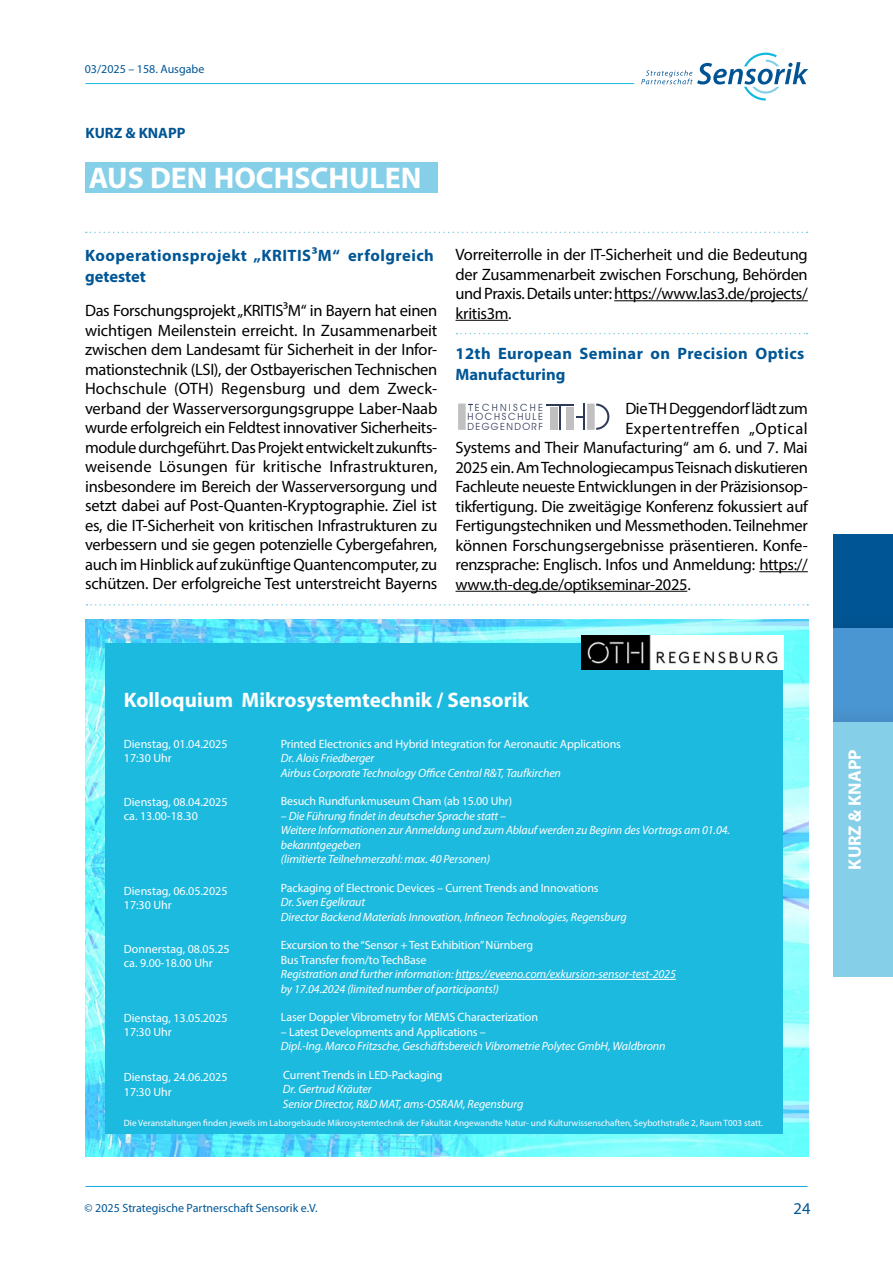
<style>
.page{position:relative;width:893px;height:1263px;background:#fff}
.page>*{position:absolute;margin:0;border:0;box-sizing:border-box;transform-origin:0 0}
.t1{font:700 30px "Myriad Pro";color:#fff}
.t2{font:700 21px "Myriad Pro";color:#fff}
.t3{font:700 18px "Myriad Pro";color:#fff}
.Fließtext{font:16.5px/19.5px "Myriad Pro";letter-spacing:-.02em;color:#000;text-align:justify}
.Headline_Fließtext{font:700 16.5px/21px "Myriad Pro";letter-spacing:.025em;color:#005695}
.Fließtext-2{font:16.5px "Myriad Pro";letter-spacing:.03em;color:#000}
.t4{font:16.5px "Myriad Pro";color:#005695}
.t5{font:700 15px "Myriad Pro";color:#005695}
.t6{font:italic 12px "Myriad Pro";letter-spacing:-.01em;color:#fff}
.t7{font:12px "Myriad Pro";letter-spacing:-.01em;color:#fff}
.t8{font:12px "Myriad Pro";color:#005695}
.t9{font:9.9px/9.4px "Avant Garde IT Cby BT";letter-spacing:.18em;color:#2f3959;text-align:justify}
.t10{font:9.15px "Myriad Pro";color:#fff}
</style>
<div class="page">
<svg style="left:641px;top:53px;width:167px;height:48px"></svg>
<hr style="left:86px;top:83px;width:548px;height:1px;background:#1dbadf">
<hr style="left:86px;top:1186px;width:721px;height:1px;background:#16a8de">
<div style="left:833px;top:721px;width:60px;height:255px;background:#85cfe8"></div>
<div style="left:833px;top:534px;width:60px;height:94px;background:#005695"></div>
<div style="left:833px;top:628px;width:60px;height:93px;background:#4a96d2"></div>
<div style="left:85px;top:162px;width:352px;height:31px;background:#85cfe8"></div>
<svg style="left:86px;top:232px;width:721px;height:1px"></svg>
<hr style="left:614px;top:300px;width:194px;height:1px;background:#000">
<hr style="left:455px;top:320px;width:53px;height:1px;background:#000">
<hr style="left:759px;top:571px;width:49px;height:1px;background:#000">
<hr style="left:455px;top:591px;width:232px;height:1px;background:#000">
<div style="left:566px;top:407px;width:8px;height:23px;background:#c1c0c0"></div>
<div style="left:550px;top:407px;width:8px;height:23px;background:#c1c0c0"></div>
<hr style="left:583px;top:404px;width:2px;height:26px;background:#2f3959">
<div style="left:587px;top:404px;width:8px;height:26px;background:#c1c0c0"></div>
<div style="left:458px;top:404px;width:8px;height:26px;background:#c1c0c0"></div>
<svg style="left:596px;top:404px;width:13px;height:26px"></svg>
<svg style="left:547px;top:404px;width:27px;height:1px"></svg>
<hr style="left:559px;top:405px;width:2px;height:25px;background:#2f3959">
<svg style="left:576px;top:416px;width:7px;height:2px"></svg>
<img style="left:85px;top:620px;width:723px;height:537px">
<div style="left:106px;top:644px;width:677px;height:490px;background:#1dbadf"></div>
<img style="left:582px;top:635px;width:201px;height:35px">
<hr style="left:456px;top:979px;width:220px;height:1px;background:#fff">
<svg style="left:456px;top:333px;width:351px;height:1px"></svg>
<svg style="left:86px;top:604px;width:722px;height:1px"></svg>
<p class="t8" style="left:85px;top:62px;width:121px">03/2025 – 158. Ausgabe</p>
<p class="t5" style="left:85px;top:123px;width:102px">KURZ &amp; KNAPP</p>
<p class="t1" style="left:89px;top:158px;width:334px">AUS DEN HOCHSCHULEN</p>
<p class="Headline_Fließtext" style="left:85px;top:244px;width:350px">Kooperationsprojekt „KRITIS³M“ erfolgreich getestet</p>
<p class="Fließtext" style="left:85px;top:301px;width:354px">Das Forschungsprojekt „KRITIS³M“ in Bayern hat einen wichtigen Meilenstein erreicht. In Zusammenarbeit zwischen dem Landesamt für Sicherheit in der Infor&shy;mationstechnik (LSI), der Ostbayerischen Technischen Hochschule (OTH) Regensburg und dem Zweck&shy;verband der Wasserversorgungsgruppe Laber-Naab wurde erfolgreich ein Feldtest innovativer Sicherheits&shy;module durchgeführt. Das Projekt entwickelt zukunfts&shy;weisende Lösungen für kritische Infrastrukturen, insbesondere im Bereich der Wasserversorgung und setzt dabei auf Post-Quanten-Kryptographie. Ziel ist es, die IT-Sicherheit von kritischen Infrastrukturen zu verbessern und sie gegen potenzielle Cybergefahren, auch im Hinblick auf zukünftige Quantencomputer, zu schützen. Der erfolgreiche Test unterstreicht Bayerns</p>
<p class="Fließtext" style="left:455px;top:245px;width:354px">Vorreiterrolle in der IT-Sicherheit und die Bedeutung der Zusammenarbeit zwischen Forschung, Behörden und Praxis. Details unter: https://www.las3.de/projects/ kritis3m.</p>
<p class="Headline_Fließtext" style="left:455px;top:342px;width:350px">12th European Seminar on Precision Optics<br>Manufacturing</p>
<p class="t9" style="left:467px;top:402px;width:77px">TECHNISCHE HOCHSCHULE DEGGENDORF</p>
<p class="Fließtext" style="left:625px;top:398px;width:184px">Die TH Deggendorf lädt zum</p>
<p class="Fließtext-2" style="left:625px;top:418px;width:184px">Expertentreffen „Optical</p>
<p class="Fließtext" style="left:455px;top:437px;width:354px">Systems and Their Manufacturing“ am 6. und 7. Mai</p>
<p class="Fließtext" style="left:455px;top:457px;width:354px">2025 ein. Am Technologiecampus Teisnach diskutieren</p>
<p class="Fließtext" style="left:455px;top:476px;width:354px">Fachleute neueste Entwicklungen in der Präzisionsop-</p>
<p class="Fließtext" style="left:455px;top:496px;width:354px">tikfertigung. Die zweitägige Konferenz fokussiert auf</p>
<p class="Fließtext" style="left:455px;top:515px;width:354px">Fertigungstechniken und Messmethoden. Teilnehmer</p>
<p class="Fließtext" style="left:455px;top:535px;width:354px">können Forschungsergebnisse präsentieren. Konfe-</p>
<p class="Fließtext" style="left:455px;top:554px;width:354px">renzsprache: Englisch. Infos und Anmeldung: https://</p>
<p class="Fließtext" style="left:455px;top:574px;width:237px">www.th-deg.de/optikseminar-2025.</p>
<p class="t2" style="left:124px;top:686px;width:406px">Kolloquium Mikrosystemtechnik / Sensorik</p>
<p class="t7" style="left:124px;top:736px;width:105px">Dienstag, 01.04.2025</p>
<p class="t7" style="left:124px;top:751px;width:49px">17:30 Uhr</p>
<p class="t7" style="left:124px;top:794px;width:105px">Dienstag, 08.04.2025</p>
<p class="t7" style="left:124px;top:809px;width:76px">ca. 13.00-18.30</p>
<p class="t7" style="left:281px;top:736px;width:342px">Printed Electronics and Hybrid Integration for Aeronautic Applications</p>
<p class="t6" style="left:281px;top:751px;width:95px">Dr. Alois Friedberger</p>
<p class="t6" style="left:281px;top:765px;width:282px">Airbus Corporate Technology Office Central R&amp;T, Taufkirchen</p>
<p class="t7" style="left:281px;top:794px;width:233px">Besuch Rundfunkmuseum Cham (ab 15.00 Uhr)</p>
<p class="t6" style="left:281px;top:808px;width:227px">– Die Führung findet in deutscher Sprache statt –</p>
<p class="t6" style="left:281px;top:823px;width:451px">Weitere Informationen zur Anmeldung und zum Ablauf werden zu Beginn des Vortrags am 01.04.</p>
<p class="t6" style="left:281px;top:837px;width:81px">bekanntgegeben</p>
<p class="t6" style="left:281px;top:851px;width:211px">(limitierte Teilnehmerzahl: max. 40 Personen)</p>
<p class="t7" style="left:281px;top:880px;width:319px">Packaging of Electronic Devices – Current Trends and Innovations</p>
<p class="t6" style="left:281px;top:895px;width:86px">Dr. Sven Egelkraut</p>
<p class="t6" style="left:281px;top:909px;width:347px">Director Backend Materials Innovation, Infineon Technologies, Regensburg</p>
<p class="t7" style="left:281px;top:938px;width:254px">Excursion to the “Sensor + Test Exhibition” Nürnberg</p>
<p class="t7" style="left:281px;top:952px;width:147px">Bus Transfer from/to TechBase</p>
<p class="t6" style="left:281px;top:967px;width:397px">Registration and further information: https://eveeno.com/exkursion-sensor-test-2025</p>
<p class="t6" style="left:281px;top:981px;width:220px">by 17.04.2024 (limited number of participants!)</p>
<p class="t7" style="left:281px;top:1010px;width:259px">Laser Doppler Vibrometry for MEMS Characterization</p>
<p class="t7" style="left:281px;top:1024px;width:207px">– Latest Developments and Applications –</p>
<p class="t6" style="left:281px;top:1039px;width:386px">Dipl.-Ing. Marco Fritzsche, Geschäftsbereich Vibrometrie Polytec GmbH, Waldbronn</p>
<p class="t7" style="left:283px;top:1067px;width:161px">Current Trends in LED-Packaging</p>
<p class="t6" style="left:283px;top:1082px;width:90px">Dr. Gertrud Kräuter</p>
<p class="t6" style="left:283px;top:1096px;width:242px">Senior Director, R&amp;D MAT, ams-OSRAM, Regensburg</p>
<p class="t7" style="left:124px;top:883px;width:105px">Dienstag, 06.05.2025</p>
<p class="t7" style="left:124px;top:898px;width:49px">17:30 Uhr</p>
<p class="t7" style="left:124px;top:941px;width:107px">Donnerstag, 08.05.25</p>
<p class="t7" style="left:124px;top:956px;width:90px">ca. 9.00-18.00 Uhr</p>
<p class="t7" style="left:124px;top:1010px;width:105px">Dienstag, 13.05.2025</p>
<p class="t7" style="left:124px;top:1025px;width:49px">17:30 Uhr</p>
<p class="t7" style="left:124px;top:1070px;width:105px">Dienstag, 24.06.2025</p>
<p class="t7" style="left:124px;top:1084px;width:49px">17:30 Uhr</p>
<p class="t10" style="left:124px;top:1117px;width:641px">Die Veranstaltungen finden jeweils im Laborgebäude Mikrosystemtechnik der Fakultät Angewandte Natur- und Kulturwissenschaften, Seybothstraße 2, Raum T003 statt.</p>
<p class="t8" style="left:85px;top:1201px;width:235px">© 2025 Strategische Partnerschaft Sensorik e.V.</p>
<p class="t4" style="left:793px;top:1198px;width:18px">24</p>
<p class="t3" style="left:843px;top:869px;width:122px;rotate:-90deg">KURZ &amp; KNAPP</p>
</div>
